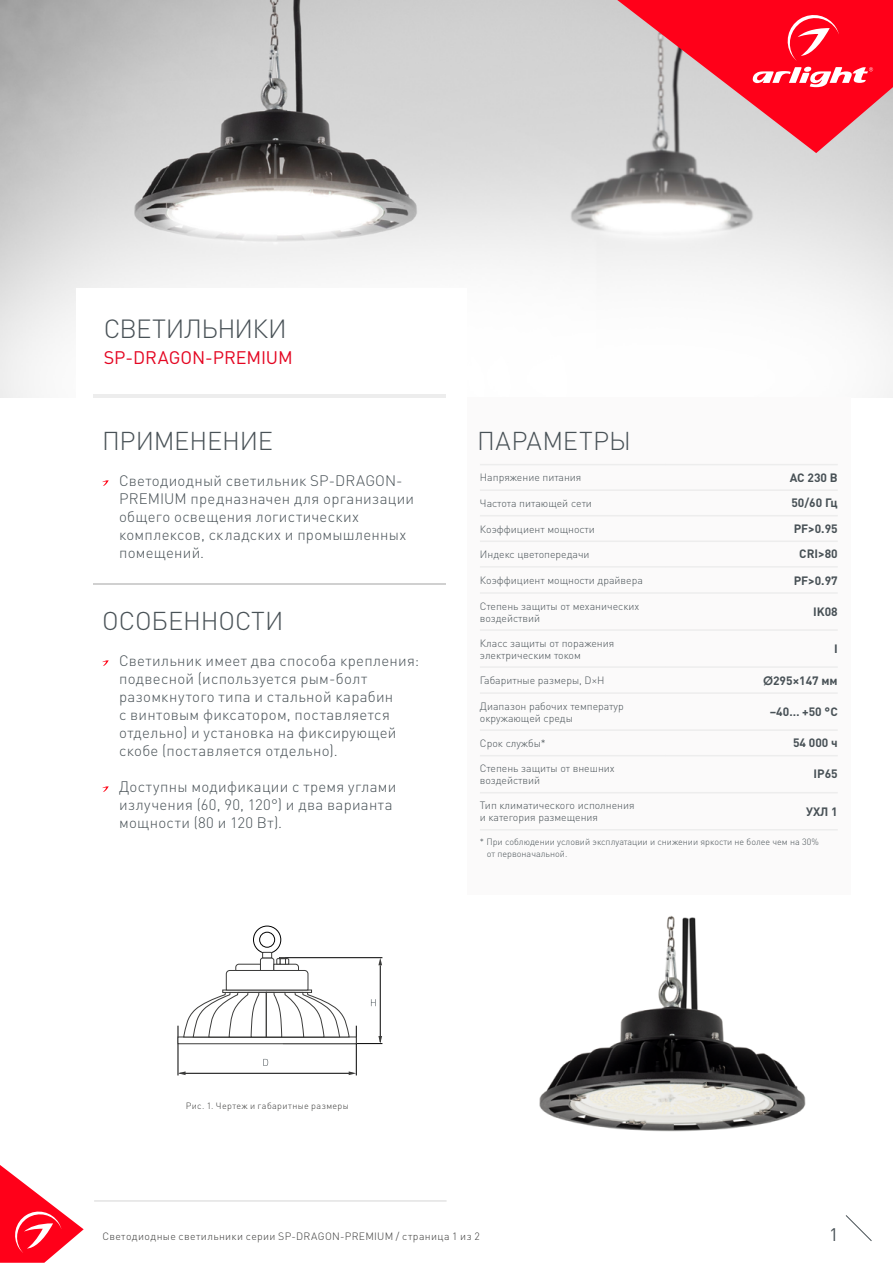
<style>
.page{position:relative;width:893px;height:1263px;background:#fff}
.page>*{position:absolute;margin:0;border:0;box-sizing:border-box;transform-origin:0 0}
.t1{font:300 25.95px "DIN Pro";letter-spacing:-.025em;color:#485156}
.t2{font:300 25.5px "DIN Pro";letter-spacing:-.005em;color:#485156}
.t3{font:300 25.5px "DIN Pro";letter-spacing:.015em;color:#485156}
.t4{font:18px "DIN Pro";letter-spacing:-.005em;color:#e40521}
.t5{font:18px "DIN Pro";color:#485156}
.t6{font:300 15px/18px "DIN Pro";letter-spacing:.02em;color:#485156}
.t7{font:700 12px "DIN Pro";color:#485156}
.t8{font:300 10.5px/12px "DIN Pro";color:#485156}
.t9{font:300 10.5px "DIN Pro";letter-spacing:.035em;color:#3c3c3b}
.t10{font:300 9px/12px "DIN Pro";color:#485156}
.t11{font:300 9px "DIN Pro";letter-spacing:.04em;color:#3c3c3b}
.s1{font-family:"Century Gothic"}
</style>
<div class="page">
<svg style="left:0;top:1165px;width:84px;height:98px"></svg>
<svg style="left:845px;top:1215px;width:27px;height:26px"></svg>
<img style="left:0;top:0;width:893px;height:397px">
<div style="left:77px;top:288px;width:390px;height:117px;background:#fff"></div>
<div style="left:467px;top:397px;width:383px;height:498px;background:#fbfafa"></div>
<svg style="left:102px;top:480px;width:7px;height:6px"></svg>
<hr style="left:94px;top:394px;width:352px;height:3px;background:#ededed">
<hr style="left:94px;top:584px;width:352px;height:1px;background:#d0d0d0">
<hr style="left:94px;top:1200px;width:352px;height:1px;background:#e3e3e3">
<svg style="left:102px;top:660px;width:7px;height:6px"></svg>
<svg style="left:102px;top:786px;width:7px;height:6px"></svg>
<hr style="left:480px;top:464px;width:186px;height:1px;background:#ededed">
<hr style="left:666px;top:464px;width:172px;height:1px;background:#ededed">
<hr style="left:480px;top:489px;width:186px;height:2px;background:#ededed">
<hr style="left:666px;top:489px;width:172px;height:2px;background:#ededed">
<hr style="left:480px;top:515px;width:186px;height:1px;background:#ededed">
<hr style="left:666px;top:515px;width:172px;height:1px;background:#ededed">
<hr style="left:480px;top:592px;width:186px;height:2px;background:#ededed">
<hr style="left:666px;top:592px;width:172px;height:2px;background:#ededed">
<hr style="left:480px;top:629px;width:186px;height:2px;background:#ededed">
<hr style="left:666px;top:629px;width:172px;height:2px;background:#ededed">
<hr style="left:480px;top:729px;width:186px;height:2px;background:#ededed">
<hr style="left:666px;top:729px;width:172px;height:2px;background:#ededed">
<hr style="left:480px;top:755px;width:186px;height:1px;background:#ededed">
<hr style="left:666px;top:755px;width:172px;height:1px;background:#ededed">
<hr style="left:480px;top:792px;width:186px;height:1px;background:#ededed">
<hr style="left:666px;top:792px;width:172px;height:1px;background:#ededed">
<hr style="left:480px;top:829px;width:186px;height:1px;background:#ededed">
<hr style="left:666px;top:829px;width:172px;height:1px;background:#ededed">
<hr style="left:480px;top:666px;width:186px;height:2px;background:#ededed">
<hr style="left:666px;top:666px;width:172px;height:2px;background:#ededed">
<hr style="left:480px;top:692px;width:186px;height:2px;background:#ededed">
<hr style="left:666px;top:692px;width:172px;height:2px;background:#ededed">
<hr style="left:480px;top:540px;width:186px;height:2px;background:#ededed">
<hr style="left:666px;top:540px;width:172px;height:2px;background:#ededed">
<hr style="left:480px;top:566px;width:186px;height:2px;background:#ededed">
<hr style="left:666px;top:566px;width:172px;height:2px;background:#ededed">
<img style="left:539px;top:915px;width:267px;height:217px">
<svg style="left:263px;top:1059px;width:5px;height:7px"></svg>
<svg style="left:371px;top:999px;width:5px;height:7px"></svg>
<hr style="left:283px;top:957px;width:99px;height:1px;background:#000">
<hr style="left:356px;top:1026px;width:1px;height:49px;background:#000">
<hr style="left:283px;top:1043px;width:99px;height:1px;background:#000">
<hr style="left:178px;top:1026px;width:1px;height:49px;background:#000">
<hr style="left:380px;top:965px;width:1px;height:77px;background:#000">
<hr style="left:179px;top:1073px;width:173px;height:1px;background:#000">
<svg style="left:378px;top:958px;width:4px;height:7px"></svg>
<svg style="left:349px;top:1071px;width:7px;height:4px"></svg>
<svg style="left:378px;top:1036px;width:4px;height:7px"></svg>
<svg style="left:178px;top:1071px;width:8px;height:4px"></svg>
<div style="left:178px;top:1037px;width:179px;height:7px;background:#fff;border:1px solid #3c3c3b"></div>
<svg style="left:183px;top:925px;width:167px;height:113px"></svg>
<svg style="left:617px;top:0;width:276px;height:153px"></svg>
<h1 class="t1" style="left:104px;top:311px;width:185px">СВЕТИЛЬНИКИ</h1>
<p class="t4" style="left:104px;top:345px;width:191px">SP-DRAGON-PREMIUM</p>
<h2 class="t2" style="left:102px;top:423px;width:172px">ПРИМЕНЕНИЕ</h2>
<p class="t6" style="left:119px;top:471px;width:297px">Светодиодный светильник SP-DRAGON-<br>PREMIUM предназначен для организации общего освещения логистических комплексов, складских и промышленных помещений.</p>
<h2 class="t2" style="left:102px;top:603px;width:183px">ОСОБЕННОСТИ</h2>
<p class="t6" style="left:119px;top:651px;width:302px">Светильник имеет два способа крепления: подвесной (используется рым-болт разомкнутого типа и стальной карабин<br>с винтовым фиксатором, поставляется отдельно) и установка на фиксирующей скобе (поставляется отдельно).</p>
<p class="t6" style="left:119px;top:777px;width:279px">Доступны модификации с тремя углами излучения (60, 90, 120°) и два варианта мощности (80 и 120 Вт).</p>
<h2 class="t3" style="left:477px;top:423px;width:155px">ПАРАМЕТРЫ</h2>
<p class="t8" style="left:480px;top:471px;width:103px">Напряжение питания</p>
<p class="t7" style="left:790px;top:469px;width:49px">AC 230 В</p>
<p class="t8" style="left:480px;top:497px;width:114px">Частота питающей сети</p>
<p class="t7" style="left:791px;top:495px;width:48px">50/60 Гц</p>
<p class="t8" style="left:480px;top:522px;width:116px">Коэффициент мощности</p>
<p class="t7" style="left:794px;top:520px;width:46px">PF&gt;0.95</p>
<p class="t8" style="left:480px;top:548px;width:111px">Индекс цветопередачи</p>
<p class="t7" style="left:799px;top:546px;width:40px">CRI&gt;80</p>
<p class="t8" style="left:480px;top:574px;width:164px">Коэффициент мощности драйвера</p>
<p class="t7" style="left:794px;top:572px;width:46px">PF&gt;0.97</p>
<p class="t8" style="left:480px;top:599px;width:161px">Степень защиты от механических воздействий</p>
<p class="t7" style="left:813px;top:603px;width:26px">IK08</p>
<p class="t8" style="left:480px;top:636px;width:136px">Класс защиты от поражения электрическим током</p>
<p class="t7" style="left:834px;top:640px;width:5px">I</p>
<p class="t8" style="left:480px;top:674px;width:126px">Габаритные размеры, D×H</p>
<p class="t7" style="left:763px;top:672px;width:76px"><span class="s1">Ø</span>295×147 мм</p>
<p class="t8" style="left:480px;top:699px;width:145px">Диапазон рабочих температур окружающей среды</p>
<p class="t7" style="left:770px;top:704px;width:69px">−40… +50 °C</p>
<p class="t8" style="left:480px;top:737px;width:67px">Срок службы*</p>
<p class="t7" style="left:793px;top:735px;width:46px">54 000 ч</p>
<p class="t8" style="left:480px;top:762px;width:136px">Степень защиты от внешних воздействий</p>
<p class="t7" style="left:813px;top:766px;width:26px">IP65</p>
<p class="t8" style="left:480px;top:799px;width:156px">Тип климатического исполнения и категория размещения</p>
<p class="t7" style="left:806px;top:803px;width:33px">УХЛ 1</p>
<p class="t10" style="left:487px;top:835px;width:333px;text-indent:-7px">* При соблюдении условий эксплуатации и снижении яркости не более чем на 30% от первоначальной.</p>
<p class="t11" style="left:186px;top:1100px;width:165px">Рис. 1. Чертеж и габаритные размеры</p>
<p class="t9" style="left:102px;top:1229px;width:379px">Светодиодные светильники серии SP-DRAGON-PREMIUM / страница 1 из 2</p>
<p class="t5" style="left:829px;top:1222px;width:11px">1</p>
</div>
